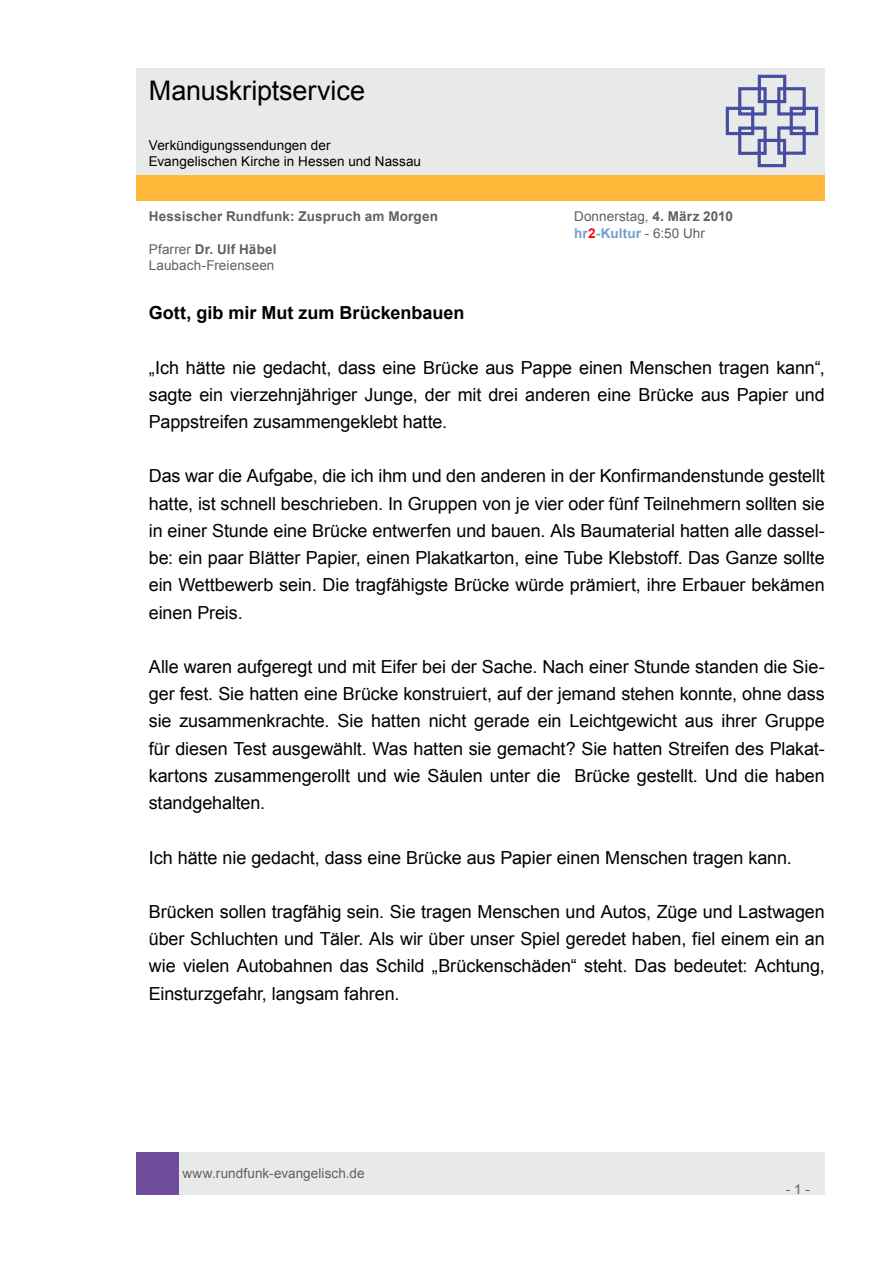
<style>
.page{position:relative;width:893px;height:1263px;background:#fff}
.page>*{position:absolute;margin:0;border:0;box-sizing:border-box;transform-origin:0 0}
.t1{font:27px "Arial";letter-spacing:-.005em;color:#000}
.t2{font:18px/27.2px "Arial";letter-spacing:-.005em;color:#000;text-align:justify}
.t3{font:700 18px "Arial";color:#000}
.t4{font:13.5px/16.2px "Arial";letter-spacing:.005em;color:#606060}
.t5{font:13.5px/16.2px "Arial";letter-spacing:.005em;color:#000}
.t6{font:700 13.5px "Arial";letter-spacing:.015em;color:#606060}
.s1{font-weight:700}
.s2{font-weight:700;color:#71a0cc}
.s3{font-weight:700;color:#f00}
</style>
<div class="page">
<div style="left:179px;top:1152px;width:646px;height:43px;background:#e8e9e9"></div>
<div style="left:136px;top:1152px;width:43px;height:43px;background:#704c9c"></div>
<div style="left:136px;top:175px;width:689px;height:26px;background:#ffb93a"></div>
<div style="left:136px;top:68px;width:689px;height:106px;background:#e8e9e9"></div>
<svg style="left:725px;top:74px;width:94px;height:94px"></svg>
<h1 class="t1" style="left:149px;top:73px;width:218px">Manuskriptservice</h1>
<p class="t5" style="left:149px;top:137px;width:274px">Verkündigungssendungen der<br>Evangelischen Kirche in Hessen und Nassau</p>
<p class="t6" style="left:149px;top:208px;width:291px">Hessischer Rundfunk: Zuspruch am Morgen</p>
<p class="t4" style="left:574px;top:209px;width:160px">Donnerstag, <span class="s1">4. März 2010 </span><span class="s2">hr</span><span class="s3">2</span><span class="s2">-Kultur</span> - 6:50 Uhr</p>
<p class="t4" style="left:149px;top:241px;width:129px">Pfarrer <span class="s1">Dr. Ulf Häbel<br></span>Laubach-Freienseen</p>
<p class="t3" style="left:149px;top:301px;width:317px">Gott, gib mir Mut zum Brückenbauen</p>
<p class="t2" style="left:149px;top:354px;width:678px">„Ich hätte nie gedacht, dass eine Brücke aus Pappe einen Menschen tragen kann“, sagte ein vierzehnjähriger Junge, der mit drei anderen eine Brücke aus Papier und Pappstreifen zusammengeklebt hatte.</p>
<p class="t2" style="left:149px;top:463px;width:678px">Das war die Aufgabe, die ich ihm und den anderen in der Konfirmandenstunde gestellt hatte, ist schnell beschrieben. In Gruppen von je vier oder fünf Teilnehmern sollten sie in einer Stunde eine Brücke entwerfen und bauen. Als Baumaterial hatten alle dassel&shy;be: ein paar Blätter Papier, einen Plakatkarton, eine Tube Klebstoff. Das Ganze sollte ein Wettbewerb sein. Die tragfähigste Brücke würde prämiert, ihre Erbauer bekämen einen Preis.</p>
<p class="t2" style="left:149px;top:653px;width:678px">Alle waren aufgeregt und mit Eifer bei der Sache. Nach einer Stunde standen die Sie&shy;ger fest. Sie hatten eine Brücke konstruiert, auf der jemand stehen konnte, ohne dass sie zusammenkrachte. Sie hatten nicht gerade ein Leichtgewicht aus ihrer Gruppe für diesen Test ausgewählt. Was hatten sie gemacht? Sie hatten Streifen des Plakat&shy;kartons zusammengerollt und wie Säulen unter die Brücke gestellt. Und die haben standgehalten.</p>
<p class="t2" style="left:149px;top:844px;width:644px">Ich hätte nie gedacht, dass eine Brücke aus Papier einen Menschen tragen kann.</p>
<p class="t2" style="left:149px;top:898px;width:678px">Brücken sollen tragfähig sein. Sie tragen Menschen und Autos, Züge und Lastwagen über Schluchten und Täler. Als wir über unser Spiel geredet haben, fiel einem ein an wie vielen Autobahnen das Schild „Brückenschäden“ steht. Das bedeutet: Achtung, Einsturzgefahr, langsam fahren.</p>
<p class="t4" style="left:182px;top:1165px;width:184px">www.rundfunk-evangelisch.de</p>
<p class="t4" style="left:786px;top:1181px;width:26px">- 1 -</p>
</div>
